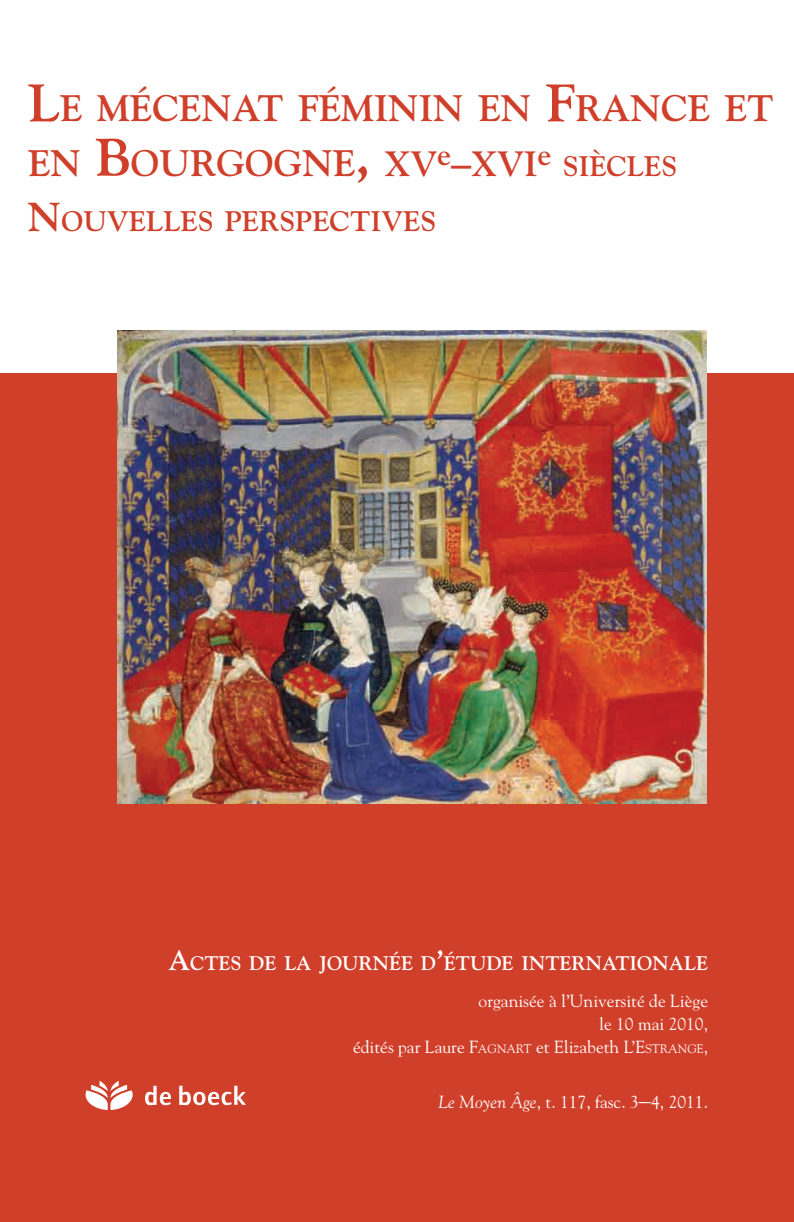
<style>
.page{position:relative;width:794px;height:1222px;background:#fff}
.page>*{position:absolute;margin:0;border:0;box-sizing:border-box;transform-origin:0 0}
.t1{font:700 36.75px/54.2px "Goudy";color:#d03f2a}
.t2{font:700 28.18px "Goudy";color:#d03f2a}
.t3{font:700 19.6px "Goudy";color:#fff}
.t4{font:17.5px/22.8px "Goudy";color:#fff;text-align:right}
.s1{font-size:52.5px}
.s2{font-size:35px}
.s3{font-size:40.25px}
.s4{font-size:28.18px}
.s5{font-size:28px}
.s6{font-style:inherit}
.s7{font-size:12.25px}
.s8{font-style:italic}
.s9{font-size:24.5px}
</style>
<div class="page">
<div style="left:0;top:373px;width:793px;height:849px;background:#d03f2a"></div>
<img style="left:118px;top:330px;width:588px;height:474px">
<svg style="left:86px;top:1081px;width:47px;height:29px"></svg>
<svg style="left:145px;top:1086px;width:26px;height:19px"></svg>
<svg style="left:179px;top:1086px;width:67px;height:19px"></svg>
<h1 class="t1" style="left:28px;top:81px;width:747px"><span class="s1">L</span>E MÉCENAT FÉMININ EN <span class="s1">F</span>RANCE ET<br>EN <span class="s1">B</span>OURGOGNE<span class="s1">,</span> <span class="s2">XV</span><sup>e</sup><span class="s3">–</span><span class="s2">XVI</span><sup>e</sup> <span class="s4">SIÈCLES</span></h1>
<h2 class="t2" style="left:28px;top:204px;width:409px"><span class="s3">N</span>OUVELLES PERSPECTIVES</h2>
<p class="t3" style="left:168px;top:951px;width:541px"><span class="s5">A</span>CTES DE LA JOURNÉE D<span class="s5">’</span>ÉTUDE INTERNATIONALE</p>
<p class="t4" style="left:353px;top:990px;width:356px">organisée à l’Université de Liège<br>le 10 mai 2010,<br>édités par Laure <span class="s6">F</span><span class="s7">AGNART</span> et <span class="s6">E</span>lizabeth <span class="s6">L’E</span><span class="s7">STRANGE</span>,</p>
<p class="t4" style="left:438px;top:1090px;width:271px"><span class="s8">Le Moyen Âge</span>, t. 117, fasc. 3<span class="s9">–</span>4, 2011.</p>
</div>
